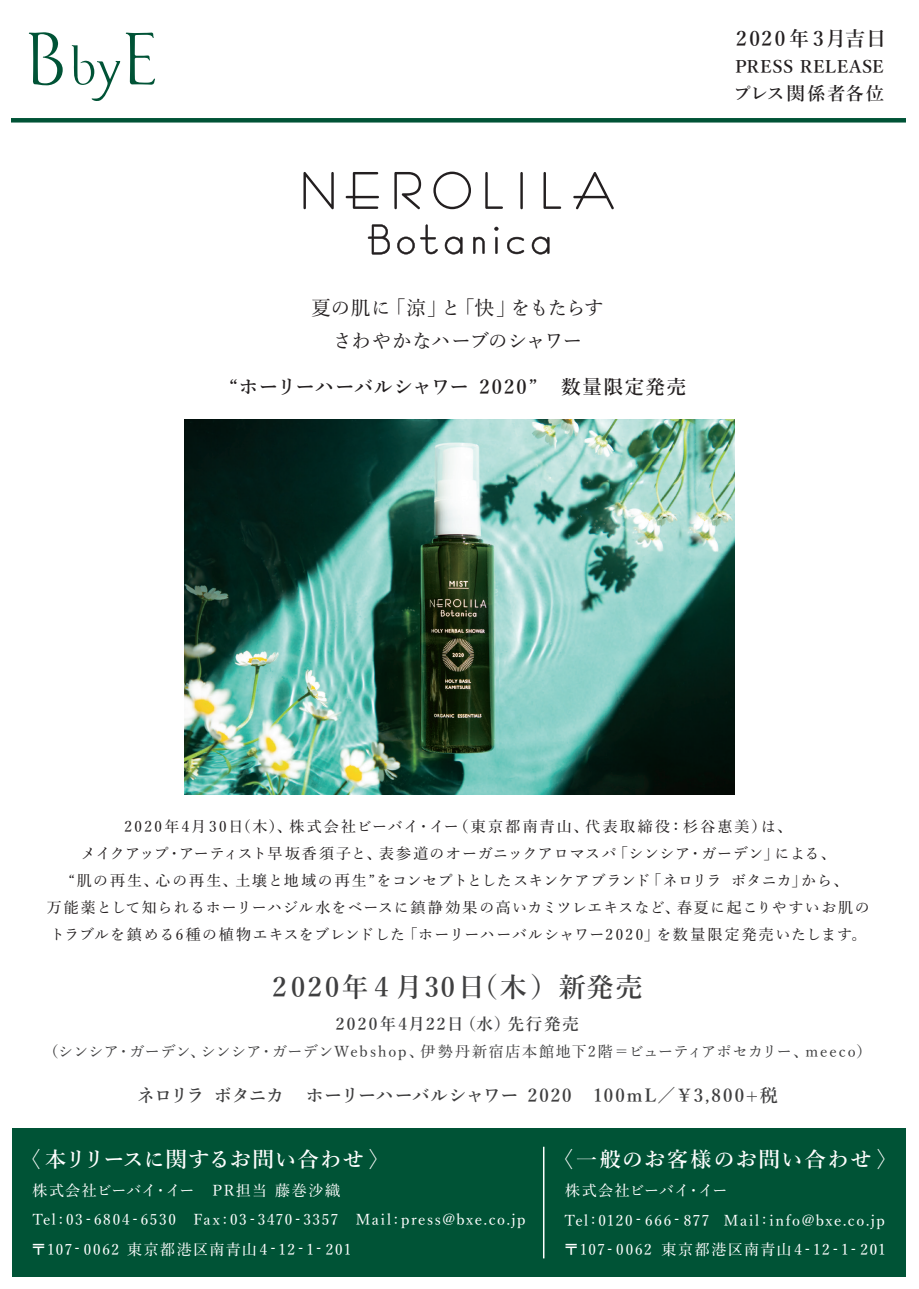
<style>
.page{position:relative;width:919px;height:1289px;background:#fff}
.page>*{position:absolute;margin:0;border:0;box-sizing:border-box;transform-origin:0 0}
.t1{font:600 27px "Yu Min";letter-spacing:.1em;color:#3f3f40}
.t2{font:600 21px "Yu Min";letter-spacing:.03em;color:#fff}
.t3{font:600 21px "Yu Min";letter-spacing:.095em;color:#fff}
.t4{font:600 20.25px "Yu Min";letter-spacing:.125em;color:#231f20}
.t5{font:500 19.5px/33px "Yu Min";letter-spacing:-.04em;color:#231f20;text-align:center}
.t6{font:600 19.5px "Yu Min";letter-spacing:.025em;color:#231f20}
.t7{font:600 18px "Yu Min";letter-spacing:-.005em;color:#3e3e3f}
.t8{font:600 18px "Yu Min";letter-spacing:.1em;color:#231f20}
.t9{font:600 17.25px "Yu Min";letter-spacing:.035em;color:#231f20}
.t10{font:600 16.5px "Yu Min";letter-spacing:.125em;color:#3f3f40}
.t11{font:500 15px/27px "Yu Min";letter-spacing:.06em;color:#231f20;text-align:center}
.t12{font:500 15px/29.2px "Yu Min";letter-spacing:.105em;color:#fff}
.t13{font:500 15px "Yu Min";letter-spacing:.065em;color:#3f3f40}
</style>
<div class="page">
<img style="left:185px;top:419px;width:549px;height:375px">
<svg style="left:573px;top:172px;width:40px;height:37px"></svg>
<svg style="left:345px;top:172px;width:34px;height:37px"></svg>
<hr style="left:520px;top:172px;width:2px;height:37px;background:#231f20">
<svg style="left:485px;top:172px;width:18px;height:37px"></svg>
<svg style="left:543px;top:172px;width:18px;height:37px"></svg>
<svg style="left:303px;top:172px;width:31px;height:37px"></svg>
<svg style="left:433px;top:172px;width:38px;height:37px"></svg>
<svg style="left:394px;top:172px;width:27px;height:37px"></svg>
<svg style="left:507px;top:237px;width:17px;height:17px"></svg>
<svg style="left:494px;top:227px;width:4px;height:4px"></svg>
<svg style="left:495px;top:237px;width:2px;height:17px"></svg>
<svg style="left:473px;top:237px;width:11px;height:17px"></svg>
<svg style="left:444px;top:237px;width:18px;height:17px"></svg>
<svg style="left:531px;top:237px;width:18px;height:17px"></svg>
<svg style="left:397px;top:224px;width:41px;height:30px"></svg>
<svg style="left:368px;top:224px;width:22px;height:30px"></svg>
<div style="left:12px;top:1128px;width:893px;height:148px;background:#005336"></div>
<hr style="left:12px;top:118px;width:893px;height:4px;background:#005336">
<svg style="left:28px;top:32px;width:35px;height:53px"></svg>
<svg style="left:72px;top:32px;width:83px;height:69px"></svg>
<hr style="left:543px;top:1146px;width:1px;height:112px;background:#fff">
<h3 class="t4" style="left:736px;top:27px;width:152px">2020年3月吉日</h3>
<p class="t9" style="left:735px;top:57px;width:150px">PRESS RELEASE</p>
<p class="t8" style="left:733px;top:84px;width:152px">プレス関係者各位</p>
<h3 class="t5" style="left:311px;top:290px;width:293px">夏の肌に「涼」と「快」をもたらすさわやかなハーブのシャワー</h3>
<h3 class="t6" style="left:229px;top:376px;width:458px">“ホーリーハーバルシャワー 2020”　数量限定発売</h3>
<p class="t11" style="left:47px;top:811px;width:824px">2020年4月30日（木）、株式会社ビーバイ・イー（東京都南青山、代表取締役：杉谷惠美）は、<br>メイクアップ・アーティスト早坂香須子と、表参道のオーガニックアロマスパ「シンシア・ガーデン」による、<br>“肌の再生、心の再生、土壌と地域の再生”をコンセプトとしたスキンケアブランド「ネロリラ ボタニカ」から、<br>万能薬として知られるホーリーハジル水をベースに鎮静効果の高いカミツレエキスなど、春夏に起こりやすいお肌のトラブルを鎮める6 種の植物エキスをブレンドした「ホーリーハーバルシャワー2 02 0」を数量限定発売いたします。</p>
<h1 class="t1" style="left:272px;top:971px;width:372px">2020年4 月30日（木）新発売</h1>
<p class="t10" style="left:336px;top:1014px;width:245px">2020年4月22日（水）先行発売</p>
<p class="t13" style="left:43px;top:1037px;width:829px">（シンシア・ガーデン、シンシア・ガーデンWebshop、伊勢丹新宿店本館地下2階＝ビューティアポセカリー、meeco）</p>
<p class="t7" style="left:137px;top:1085px;width:642px">ネロリラ ボタニカ　ホーリーハーバルシャワー 2020　100mL／￥3,800+税</p>
<h2 class="t2" style="left:19px;top:1147px;width:372px">〈 本リリースに関するお問い合わせ〉</h2>
<p class="t12" style="left:31px;top:1174px;width:496px">株式会社ビーバイ・イー　PR担当 藤巻沙織<br>Tel:03-6804-6530 Fax:03-3470-3357 Mail:press@bxe.co.jp〒107- 0062 東京都港区南青山4-12-1- 201</p>
<h2 class="t3" style="left:552px;top:1147px;width:347px">〈一般のお客様のお問い合わせ〉</h2>
<p class="t12" style="left:563px;top:1174px;width:323px">株式会社ビーバイ・イー<br>Tel:0120- 666- 877 Mail:info@bxe.co.jp〒107- 0062 東京都港区南青山4-12-1- 201</p>
</div>
